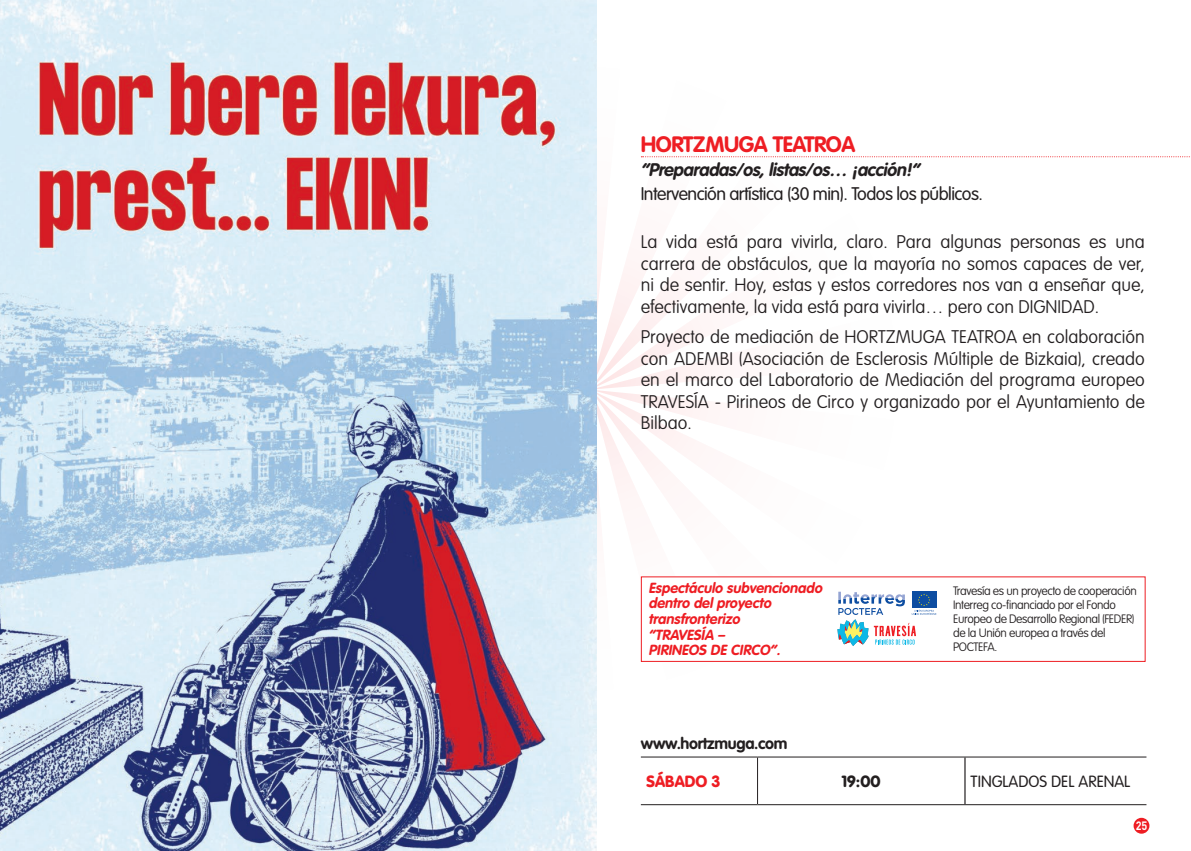
<style>
.page{position:relative;width:1191px;height:851px;background:#fff}
.page>*{position:absolute;margin:0;border:0;box-sizing:border-box;transform-origin:0 0}
.t1{font:700 22px "VAG Rounded Std";letter-spacing:-.02em;color:#ee1d23}
.t2{font:100 18px/21.6px "VAG Rounded Std";color:#231f20;text-align:justify}
.t3{font:300 18px "VAG Rounded Std";letter-spacing:-.03em;color:#231f20}
.t4{font:italic 700 18px "VAG Rounded Std";color:#231f20}
.t5{font:300 16px "VAG Rounded Std";color:#231f20}
.t6{font:700 16px "VAG Rounded Std";letter-spacing:-.02em;color:#231f20}
.t7{font:900 16px "VAG Rounded Std";color:#ee1d23}
.t8{font:900 16px "VAG Rounded Std";color:#231f20}
.t9{font:italic 700 14.4px/15.6px "VAG Rounded Std";color:#ee1d23}
.t10{font:100 12px/14px "VAG Rounded Std";letter-spacing:-.03em;color:#231f20}
.t11{font:700 12px "DIN Pro";color:#fff;scale:.9 1}
</style>
<div class="page">
<div style="left:1133px;top:817px;width:16px;height:16px;background:#ee1d23;border-radius:50%"></div>
<svg style="left:596px;top:207px;width:109px;height:182px"></svg>
<svg style="left:596px;top:390px;width:297px;height:366px"></svg>
<img style="left:0;top:0;width:596px;height:850px">
<hr style="left:757px;top:757px;width:1px;height:47px;background:#231f20">
<hr style="left:964px;top:757px;width:1px;height:47px;background:#231f20">
<hr style="left:641px;top:756px;width:116px;height:1px;background:#231f20">
<hr style="left:641px;top:804px;width:116px;height:1px;background:#231f20">
<hr style="left:757px;top:756px;width:208px;height:1px;background:#231f20">
<hr style="left:757px;top:804px;width:208px;height:1px;background:#231f20">
<hr style="left:965px;top:756px;width:181px;height:1px;background:#231f20">
<hr style="left:965px;top:804px;width:181px;height:1px;background:#231f20">
<svg style="left:641px;top:156px;width:549px;height:1px"></svg>
<div style="left:641px;top:576px;width:504px;height:85px;background:#fff"></div>
<svg style="left:837px;top:591px;width:99px;height:55px"></svg>
<p class="t1" style="left:641px;top:131px;width:216px">HORTZMUGA TEATROA</p>
<p class="t4" style="left:641px;top:159px;width:284px">“Preparadas/os,listas/os… ¡acción!”</p>
<p class="t3" style="left:641px;top:183px;width:344px">Intervención artística (30 min). Todos los públicos.</p>
<p class="t2" style="left:641px;top:231px;width:505px">La vida está para vivirla, claro. Para algunas personas es una carrera de obstáculos, que la mayoría no somos capaces de ver, ni de sentir. Hoy, estas y estos corredores nos van a enseñar que, efectivamente, la vida está para vivirla… pero con DIGNIDAD.</p>
<p class="t2" style="left:641px;top:326px;width:505px">Proyecto de mediación de HORTZMUGA TEATROA en colaboración con ADEMBI (Asociación de Esclerosis Múltiple de Bizkaia), creado en el marco del Laboratorio de Mediación del programa europeo TRAVESÍA - Pirineos de Circo y organizado por el Ayuntamiento de Bilbao.</p>
<p class="t9" style="left:648px;top:580px;width:178px">Espectáculo subvencionado dentro delproyecto transfronterizo<br>“TRAVESÍA –<br>PIRINEOS DE CIRCO”.</p>
<p class="t10" style="left:953px;top:584px;width:185px">Travesía es un proyecto de cooperación<br>Interreg co-financiado por el Fondo<br>Europeo de Desarrollo Regional (FEDER) de la Unión europea a través del<br>POCTEFA.</p>
<p class="t6" style="left:641px;top:733px;width:148px">www.hortzmuga.com</p>
<p class="t7" style="left:646px;top:771px;width:75px">SÁBADO 3</p>
<p class="t8" style="left:842px;top:771px;width:40px">19:00</p>
<p class="t5" style="left:970px;top:772px;width:161px">TINGLADOS DEL ARENAL</p>
<p class="t11" style="left:1135px;top:817px;width:14px">25</p>
</div>
